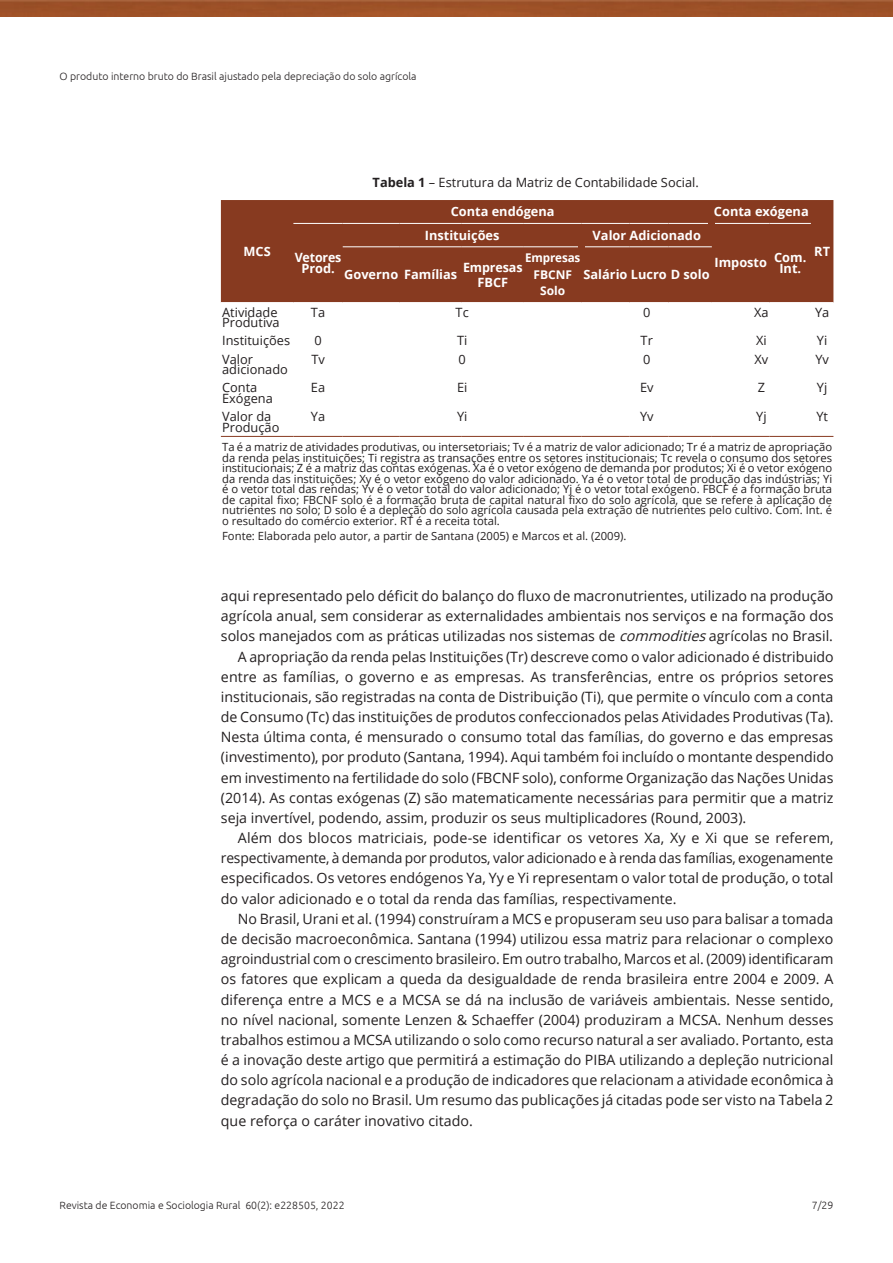
<style>
.page{position:relative;width:893px;height:1263px;background:#fff}
.page>*{position:absolute;margin:0;border:0;box-sizing:border-box;transform-origin:0 0}
.Paragraph{font:14.25px/20.1px "Open Sans";color:#231f20;text-align:justify}
.TableHead{font:700 12.75px/10.5px "Open Sans";color:#fff;text-align:center}
.TableBody{font:12.75px/10.5px "Open Sans";color:#231f20}
.TableTitle{font:12.75px "Open Sans";color:#231f20}
.TableHead-2{font:700 12px/16.5px "Open Sans";letter-spacing:-.005em;color:#fff;text-align:center}
.TableFootnote{font:11.25px/10.5px "Open Sans";color:#231f20;text-align:justify}
.t1{font:300 10.5px "Ubuntu";color:#231f20}
.s1{font-weight:700}
.s2{font-style:italic}
</style>
<div class="page">
<img style="left:0;top:0;width:893px;height:17px">
<div style="left:221px;top:200px;width:612px;height:102px;background:#873a20"></div>
<hr style="left:293px;top:223px;width:50px;height:1px;background:#fff">
<hr style="left:343px;top:223px;width:57px;height:1px;background:#fff">
<hr style="left:400px;top:223px;width:62px;height:1px;background:#fff">
<hr style="left:462px;top:223px;width:62px;height:1px;background:#fff">
<hr style="left:524px;top:223px;width:58px;height:1px;background:#fff">
<hr style="left:582px;top:223px;width:47px;height:1px;background:#fff">
<hr style="left:629px;top:223px;width:39px;height:1px;background:#fff">
<hr style="left:668px;top:223px;width:44px;height:1px;background:#fff">
<hr style="left:712px;top:223px;width:58px;height:1px;background:#fff">
<hr style="left:770px;top:223px;width:41px;height:1px;background:#fff">
<hr style="left:343px;top:246px;width:57px;height:1px;background:#fff">
<hr style="left:400px;top:246px;width:62px;height:1px;background:#fff">
<hr style="left:462px;top:246px;width:62px;height:1px;background:#fff">
<hr style="left:524px;top:246px;width:58px;height:1px;background:#fff">
<hr style="left:582px;top:246px;width:47px;height:1px;background:#fff">
<hr style="left:629px;top:246px;width:39px;height:1px;background:#fff">
<hr style="left:668px;top:246px;width:44px;height:1px;background:#fff">
<svg style="left:811px;top:302px;width:22px;height:1px"></svg>
<hr style="left:221px;top:436px;width:72px;height:1px;background:#873a20">
<hr style="left:293px;top:436px;width:50px;height:1px;background:#873a20">
<hr style="left:343px;top:436px;width:57px;height:1px;background:#873a20">
<hr style="left:400px;top:436px;width:62px;height:1px;background:#873a20">
<hr style="left:462px;top:436px;width:62px;height:1px;background:#873a20">
<hr style="left:524px;top:436px;width:58px;height:1px;background:#873a20">
<hr style="left:582px;top:436px;width:47px;height:1px;background:#873a20">
<hr style="left:629px;top:436px;width:39px;height:1px;background:#873a20">
<hr style="left:668px;top:436px;width:44px;height:1px;background:#873a20">
<hr style="left:712px;top:436px;width:58px;height:1px;background:#873a20">
<hr style="left:770px;top:436px;width:41px;height:1px;background:#873a20">
<svg style="left:811px;top:436px;width:22px;height:1px"></svg>
<div style="left:578px;top:244px;width:7px;height:6px;background:#873a20"></div>
<div style="left:708px;top:220px;width:7px;height:6px;background:#873a20"></div>
<p class="t1" style="left:60px;top:70px;width:359px">O produto interno bruto do Brasil ajustado pela depreciação do solo agrícola</p>
<p class="TableTitle" style="left:373px;top:174px;width:328px"><span class="s1">Tabela 1</span> – Estrutura da Matriz de Contabilidade Social.</p>
<p class="TableHead" style="left:451px;top:206px;width:105px">Conta endógena</p>
<p class="TableHead" style="left:714px;top:206px;width:96px">Conta exógena</p>
<p class="TableHead" style="left:244px;top:246px;width:29px">MCS</p>
<p class="TableHead" style="left:425px;top:229px;width:76px">Instituições</p>
<p class="TableHead" style="left:593px;top:229px;width:110px">Valor Adicionado</p>
<p class="TableHead" style="left:714px;top:257px;width:54px">Imposto</p>
<p class="TableHead" style="left:774px;top:252px;width:34px">Com.<br>Int.</p>
<p class="TableHead" style="left:295px;top:252px;width:48px">Vetores<br>Prod.</p>
<p class="TableHead" style="left:344px;top:269px;width:56px">Governo</p>
<p class="TableHead" style="left:404px;top:269px;width:55px">Famílias</p>
<p class="TableHead" style="left:463px;top:259px;width:61px;line-height:15px">Empresas<br>FBCF</p>
<p class="TableHead-2" style="left:525px;top:249px;width:57px">Empresas<br>FBCNF<br>Solo</p>
<p class="TableHead" style="left:583px;top:269px;width:128px">Salário Lucro D solo</p>
<p class="TableHead" style="left:814px;top:246px;width:17px">RT</p>
<p class="TableBody" style="left:222px;top:306px;width:59px">Atividade<br>Produtiva</p>
<p class="TableBody" style="left:311px;top:306px;width:16px">Ta</p>
<p class="TableBody" style="left:456px;top:306px;width:15px">Tc</p>
<p class="TableBody" style="left:643px;top:306px;width:9px">0</p>
<p class="TableBody" style="left:754px;top:306px;width:16px">Xa</p>
<p class="TableBody" style="left:815px;top:306px;width:16px">Ya</p>
<p class="TableBody" style="left:222px;top:335px;width:69px">Instituições</p>
<p class="TableBody" style="left:314px;top:335px;width:9px">0</p>
<p class="TableBody" style="left:457px;top:335px;width:12px">Ti</p>
<p class="TableBody" style="left:641px;top:335px;width:14px">Tr</p>
<p class="TableBody" style="left:756px;top:335px;width:12px">Xi</p>
<p class="TableBody" style="left:817px;top:335px;width:12px">Yi</p>
<p class="TableBody" style="left:222px;top:353px;width:67px">Valor adicionado</p>
<p class="TableBody" style="left:311px;top:353px;width:15px">Tv</p>
<p class="TableBody" style="left:459px;top:353px;width:9px">0</p>
<p class="TableBody" style="left:643px;top:353px;width:9px">0</p>
<p class="TableBody" style="left:754px;top:353px;width:15px">Xv</p>
<p class="TableBody" style="left:815px;top:353px;width:15px">Yv</p>
<p class="TableBody" style="left:222px;top:382px;width:52px">Conta<br>Exógena</p>
<p class="TableBody" style="left:311px;top:382px;width:16px">Ea</p>
<p class="TableBody" style="left:457px;top:382px;width:12px">Ei</p>
<p class="TableBody" style="left:640px;top:382px;width:15px">Ev</p>
<p class="TableBody" style="left:758px;top:382px;width:9px">Z</p>
<p class="TableBody" style="left:817px;top:382px;width:12px">Yj</p>
<p class="TableBody" style="left:222px;top:411px;width:59px">Valor da<br>Produção</p>
<p class="TableBody" style="left:311px;top:411px;width:16px">Ya</p>
<p class="TableBody" style="left:457px;top:411px;width:12px">Yi</p>
<p class="TableBody" style="left:640px;top:411px;width:15px">Yv</p>
<p class="TableBody" style="left:756px;top:411px;width:12px">Yj</p>
<p class="TableBody" style="left:816px;top:411px;width:13px">Yt</p>
<p class="TableFootnote" style="left:222px;top:442px;width:611px">Ta é a matriz de atividades produtivas, ou intersetoriais; Tv é a matriz de valor adicionado; Tr é a matriz de apropriação da renda pelas instituições; Ti registra as transações entre os setores institucionais; Tc revela o consumo dos setores institucionais; Z é a matriz das contas exógenas. Xa é o vetor exógeno de demanda por produtos; Xi é o vetor exógeno da renda das instituições; Xy é o vetor exógeno do valor adicionado. Ya é o vetor total de produção das indústrias; Yi é o vetor total das rendas; Yv é o vetor total do valor adicionado; Yj é o vetor total exógeno. FBCF é a formação bruta de capital fixo; FBCNF solo é a formação bruta de capital natural fixo do solo agrícola, que se refere à aplicação de nutrientes no solo; D solo é a depleção do solo agrícola causada pela extração de nutrientes pelo cultivo. Com. Int. é o resultado do comércio exterior. RT é a receita total.</p>
<p class="TableFootnote" style="left:222px;top:530px;width:406px">Fonte: Elaborada pelo autor, a partir de Santana (2005) e Marcos et al. (2009).</p>
<p class="Paragraph" style="left:221px;top:585px;width:614px">aqui representado pelo déficit do balanço do fluxo de macronutrientes, utilizado na produção agrícola anual, sem considerar as externalidades ambientais nos serviços e na formação dos solos manejados com as práticas utilizadas nos sistemas de <span class="s2">commodities</span>agrícolas no Brasil.</p>
<p class="Paragraph" style="left:221px;top:646px;width:614px;text-indent:17px">A apropriação da renda pelas Instituições (Tr) descreve como o valor adicionado é distribuido entre as famílias, o governo e as empresas. As transferências, entre os próprios setores institucionais, são registradas na conta de Distribuição (Ti), que permite o vínculo com a conta de Consumo (Tc) das instituições de produtos confeccionados pelas Atividades Produtivas (Ta).<br>Nesta última conta, é mensurado o consumo total das famílias, do governo e das empresas (investimento), por produto (Santana, 1994). Aqui também foi incluído o montante despendido em investimento na fertilidade do solo (FBCNF solo), conforme Organização das Nações Unidas (2014). As contas exógenas (Z) são matematicamente necessárias para permitir que a matriz seja invertível, podendo, assim, produzir os seus multiplicadores (Round, 2003).</p>
<p class="Paragraph" style="left:221px;top:827px;width:614px;text-indent:17px">Além dos blocos matriciais, pode-se identificar os vetores Xa, Xy e Xi que se referem, respectivamente, à demanda por produtos, valor adicionado e à renda das famílias, exogenamente especificados. Os vetores endógenos Ya, Yy e Yi representam o valor total de produção, o total do valor adicionado e o total da renda das famílias, respectivamente.</p>
<p class="Paragraph" style="left:221px;top:908px;width:614px;text-indent:17px">No Brasil, Urani et al. (1994) construíram a MCS e propuseram seu uso para balisar a tomada de decisão macroeconômica. Santana (1994) utilizou essa matriz para relacionar o complexo agroindustrial com o crescimento brasileiro. Em outro trabalho, Marcos et al. (2009) identificaram os fatores que explicam a queda da desigualdade de renda brasileira entre 2004 e 2009. A diferença entre a MCS e a MCSA se dá na inclusão de variáveis ambientais. Nesse sentido, no nível nacional, somente Lenzen &amp; Schaeffer (2004) produziram a MCSA. Nenhum desses trabalhos estimou a MCSA utilizando o solo como recurso natural a ser avaliado. Portanto, esta é a inovação deste artigo que permitirá a estimação do PIBA utilizando a depleção nutricional do solo agrícola nacional e a produção de indicadores que relacionam a atividade econômica à degradação do solo no Brasil. Um resumo das publicações já citadas pode ser visto na Tabela 2 que reforça o caráter inovativo citado.</p>
<p class="t1" style="left:60px;top:1198px;width:287px">Revista de Economia e Sociologia Rural 60(2): e228505, 2022</p>
<p class="t1" style="left:812px;top:1198px;width:23px">7/29</p>
</div>
